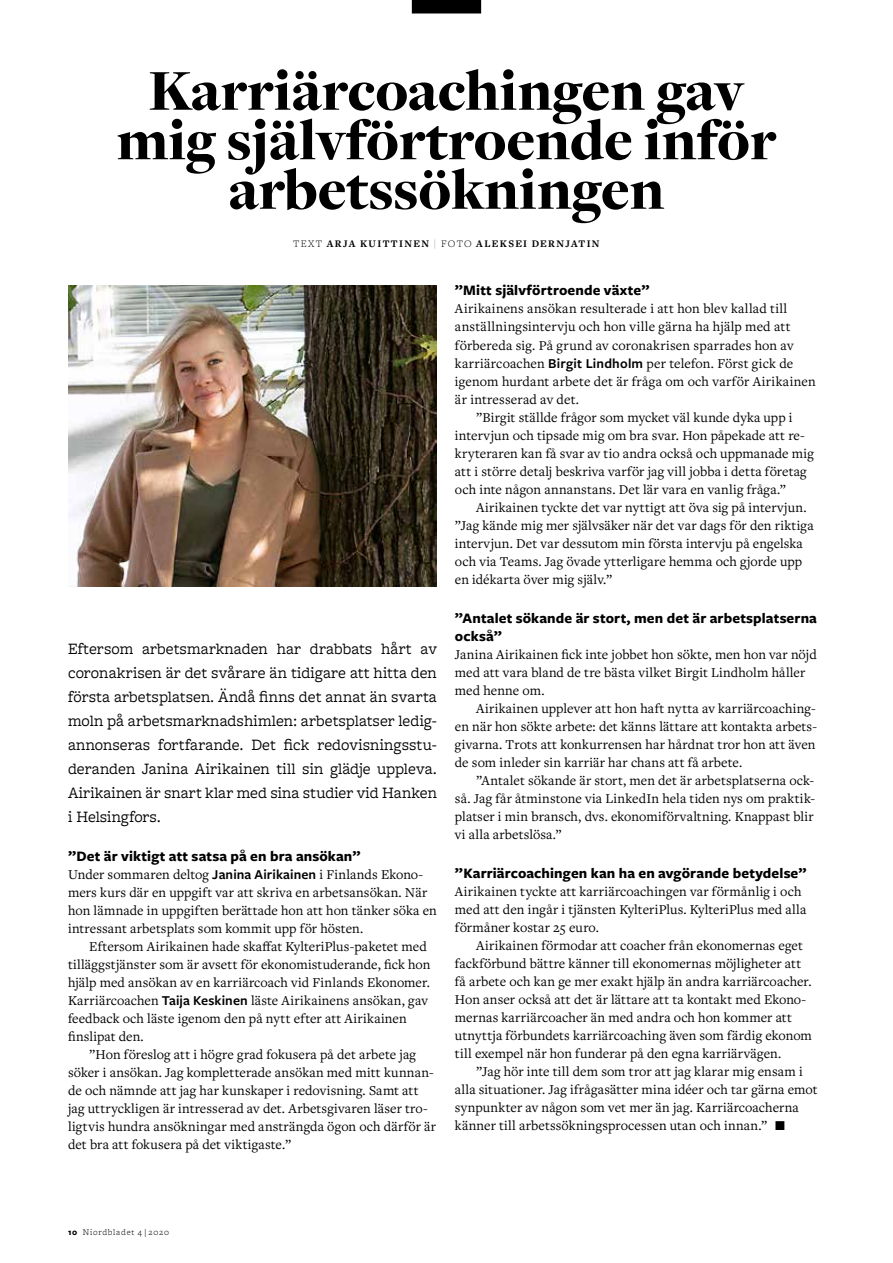
<style>
.page{position:relative;width:893px;height:1263px;background:#fff}
.page>*{position:absolute;margin:0;border:0;box-sizing:border-box;transform-origin:0 0}
.t1{font:900 60px/49.5px "Freight Disp Pro";color:#000;text-align:center}
.t2{font:16.5px/24px "Freight Macro Pro";letter-spacing:-.005em;color:#000;text-align:justify}
.t3{font:700 15px/18px "Freight Sans Pro";letter-spacing:.01em;color:#000}
.t4{font:14.1px/18px "Freight Text Pro";letter-spacing:.01em;color:#000}
.t5{font:700 10.5px "Freight Text Pro";letter-spacing:.13em;color:#000}
.t6{font:300 9px "Freight Micro Pro";letter-spacing:.08em;color:#000}
.s1{font-weight:300}
.s2{color:#b3b2b2}
.s3{font-family:"Freight Sans Pro";font-weight:600}
.s4{font-family:"Freight Sans Pro";font-weight:700}
</style>
<div class="page">
<img style="left:68px;top:285px;width:369px;height:302px">
<div style="left:412px;top:0;width:69px;height:14px;background:#000"></div>
<h1 class="t1" style="left:117px;top:65px;width:661px">Karriärcoachingen gav mig självförtroende inför arbetssökningen</h1>
<p class="t5" style="left:293px;top:237px;width:308px"><span class="s1">TEXT</span> ARJA KUITTINEN <span class="s2">|</span> <span class="s1">FOTO</span> ALEKSEI DERNJATIN</p>
<p class="t2" style="left:68px;top:636px;width:370px">Eftersom arbetsmarknaden har drabbats hårt av coronakrisen är det svårare än tidigare att hitta den första arbetsplatsen. Ändå finns det annat än svarta moln på arbetsmarknadshimlen: arbetsplatser ledig&shy;annonseras fortfarande. Det fick redovisningsstu&shy;deranden Janina Airikainen till sin glädje uppleva.<br>Airikainen är snart klar med sina studier vid Hanken i Helsingfors.</p>
<p class="t3" style="left:68px;top:846px;width:294px">”Det är viktigt att satsa på en bra ansökan”</p>
<p class="t4" style="left:68px;top:865px;width:370px">Under sommaren deltog <span class="s3">Janina Airikainen</span> i Finlands Ekono&shy;mers kurs där en uppgift var att skriva en arbetsansökan. När hon lämnade in uppgiften berättade hon att hon tänker söka en intressant arbetsplats som kommit upp för hösten.</p>
<p class="t4" style="left:68px;top:937px;width:364px;text-indent:21px">Eftersom Airikainen hade skaffat KylteriPlus-paketet med tilläggstjänster som är avsett för ekonomistuderande, fick hon hjälp med ansökan av en karriärcoach vid Finlands Ekonomer.<br>Karriärcoachen <span class="s3">Taija Keskinen</span> läste Airikainens ansökan, gav feedback och läste igenom den på nytt efter att Airikainen finslipat den.</p>
<p class="t4" style="left:68px;top:1045px;width:370px;text-indent:21px">”Hon föreslog att i högre grad fokusera på det arbete jag söker i ansökan. Jag kompletterade ansökan med mitt kunnan&shy;de och nämnde att jag har kunskaper i redovisning. Samt att jag uttryckligen är intresserad av det. Arbetsgivaren läser tro&shy;ligtvis hundra ansökningar med ansträngda ögon och därför är det bra att fokusera på det viktigaste.”</p>
<p class="t3" style="left:455px;top:281px;width:196px">”Mitt självförtroende växte”</p>
<p class="t4" style="left:455px;top:299px;width:334px">Airikainens ansökan resulterade i att hon blev kallad till</p>
<p class="t4" style="left:455px;top:317px;width:337px">anställningsintervju och hon ville gärna ha hjälp med att</p>
<p class="t4" style="left:455px;top:335px;width:340px">förbereda sig. På grund av coronakrisen sparrades hon av</p>
<p class="t4" style="left:455px;top:353px;width:340px">karriärcoachen <span class="s3">Birgit Lindholm</span> per telefon. Först gick de</p>
<p class="t4" style="left:455px;top:371px;width:362px">igenom hurdant arbete det är fråga om och varför Airikainen</p>
<p class="t4" style="left:455px;top:389px;width:126px">är intresserad av det.</p>
<p class="t4" style="left:476px;top:407px;width:318px">”Birgit ställde frågor som mycket väl kunde dyka upp i</p>
<p class="t4" style="left:455px;top:425px;width:351px">intervjun och tipsade mig om bra svar. Hon påpekade att re-</p>
<p class="t4" style="left:455px;top:443px;width:360px">kryteraren kan få svar av tio andra också och uppmanade mig</p>
<p class="t4" style="left:455px;top:461px;width:353px">att i större detalj beskriva varför jag vill jobba i detta företag</p>
<p class="t4" style="left:455px;top:479px;width:332px">och inte någon annanstans. Det lär vara en vanlig fråga.”</p>
<p class="t4" style="left:476px;top:497px;width:332px">Airikainen tyckte det var nyttigt att öva sig på intervjun.</p>
<p class="t4" style="left:455px;top:515px;width:360px">”Jag kände mig mer självsäker när det var dags för den riktiga</p>
<p class="t4" style="left:455px;top:533px;width:349px">intervjun. Det var dessutom min första intervju på engelska</p>
<p class="t4" style="left:455px;top:551px;width:349px">och via Teams. Jag övade ytterligare hemma och gjorde upp</p>
<p class="t4" style="left:455px;top:569px;width:159px">en idékarta över mig själv.”</p>
<p class="t3" style="left:455px;top:608px;width:363px">”Antalet sökande är stort, men det är arbetsplatserna också”</p>
<p class="t4" style="left:455px;top:644px;width:363px">Janina Airikainen fick inte jobbet hon sökte, men hon var nöjd med att vara bland de tre bästa vilket Birgit Lindholm håller med henne om.</p>
<p class="t4" style="left:455px;top:698px;width:364px;text-align:justify;text-indent:21px">Airikainen upplever att hon haft nytta av karriärcoaching&shy;en när hon sökte arbete: det känns lättare att kontakta arbets&shy;givarna. Trots att konkurrensen har hårdnat tror hon att även de som inleder sin karriär har chans att få arbete.</p>
<p class="t4" style="left:455px;top:770px;width:361px;text-align:justify;text-indent:21px">”Antalet sökande är stort, men det är arbetsplatserna ock&shy;så. Jag får åtminstone via LinkedIn hela tiden nys om praktik&shy;platser i min bransch, dvs. ekonomiförvaltning. Knappast blir vi alla arbetslösa.”</p>
<p class="t3" style="left:455px;top:863px;width:353px">”Karriärcoachingen kan ha en avgörande betydelse”</p>
<p class="t4" style="left:455px;top:881px;width:353px">Airikainen tyckte att karriärcoachingen var förmånlig i och med att den ingår i tjänsten KylteriPlus. KylteriPlus med alla förmåner kostar 25 euro.</p>
<p class="t4" style="left:455px;top:935px;width:358px;text-indent:21px">Airikainen förmodar att coacher från ekonomernas eget fackförbund bättre känner till ekonomernas möjligheter att få arbete och kan ge mer exakt hjälp än andra karriärcoacher.<br>Hon anser också att det är lättare att ta kontakt med Ekono&shy;mernas karriärcoacher än med andra och hon kommer att utnyttja förbundets karriärcoaching även som färdig ekonom till exempel när hon funderar på den egna karriärvägen.</p>
<p class="t4" style="left:455px;top:1061px;width:364px;text-indent:21px">”Jag hör inte till dem som tror att jag klarar mig ensam i alla situationer. Jag ifrågasätter mina idéer och tar gärna emot synpunkter av någon som vet mer än jag. Karriärcoacherna känner till arbetssökningsprocessen utan och innan.” T</p>
<p class="t6" style="left:68px;top:1226px;width:103px"><span class="s4">10</span> Niordbladet 4 | 2020</p>
</div>
